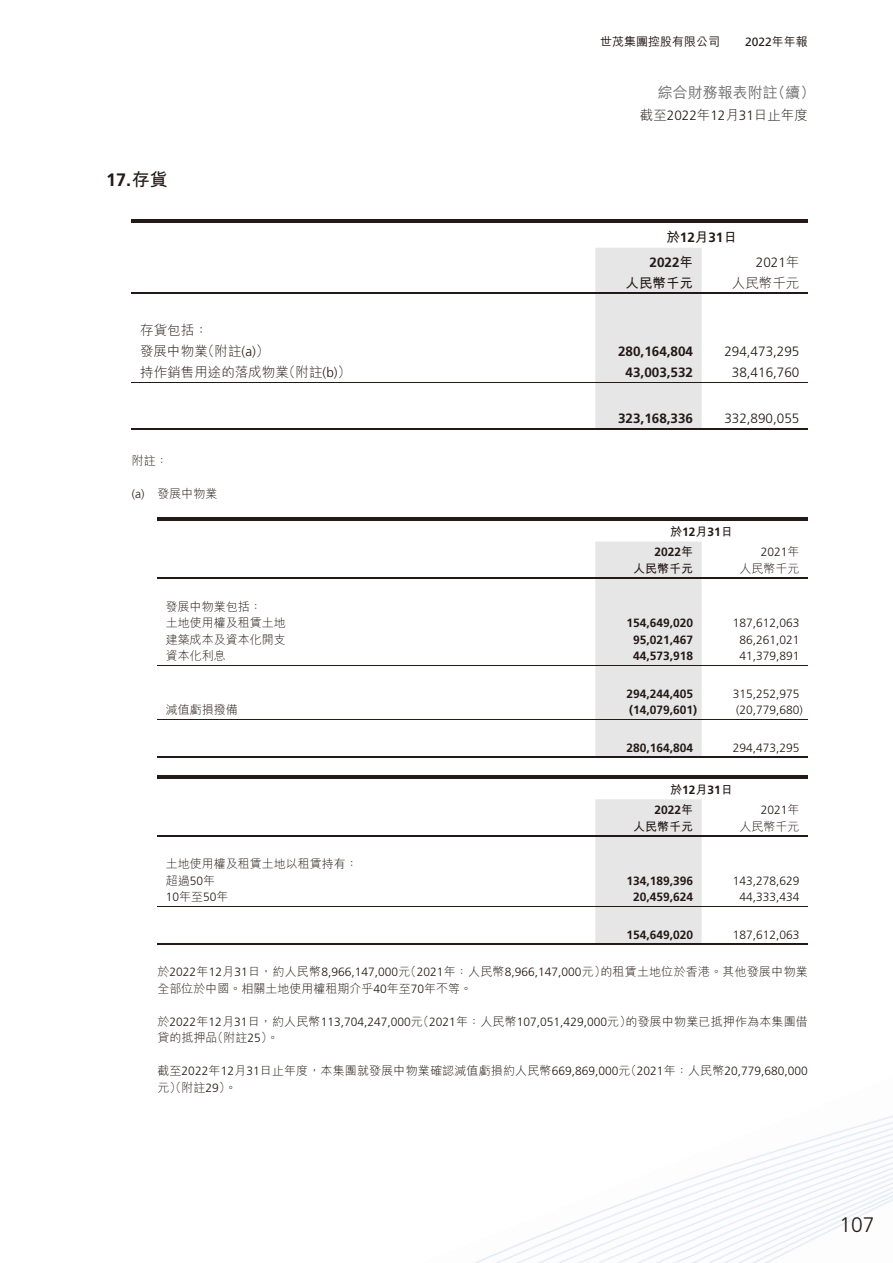
<style>
.page{position:relative;width:893px;height:1263px;background:#fff}
.page>*{position:absolute;margin:0;border:0;box-sizing:border-box;transform-origin:0 0}
.t1{font:300 21px "Frutiger LT Std";color:#231916}
.t2{font:700 18px "Frutiger LT Std";color:#231916}
.t3{font:15px "M Hei HK Medium E Ten B5 H";color:#717171}
.t4{font:13.5px/21px "M Hei HK Light E Ten B5 H";color:#231916}
.t5{font:700 13.5px/25.2px "Frutiger LT Std";color:#231916}
.t6{font:300 13.5px "Frutiger LT Std";color:#231916}
.t7{font:13.5px "M Hei HK Bold E Ten B5 H";color:#231916}
.t8{font:300 12px "Frutiger LT Std";color:#231916}
.t9{font:12px/16.5px "M Hei HK Light E Ten B5 H";color:#231916}
.t10{font:700 12px/20.7px "Frutiger LT Std";color:#231916}
.t11{font:12px "M Hei HK Medium E Ten B5 H";color:#231916}
.t12{font:12px "M Hei HK Bold E Ten B5 H";color:#231916}
.t13{font:12px "Frutiger LT Std";color:#231916}
.s1{font-family:"M Hei HK Medium E Ten B5 H"}
.s2{font-family:"M Hei HK Bold E Ten B5 H";font-weight:400}
.s3{font-family:"Frutiger LT Std";font-weight:300}
.s4{font-family:"M Hei HK Light E Ten B5 H";font-weight:400}
</style>
<div class="page">
<img style="left:484px;top:1115px;width:409px;height:148px">
<img style="left:602px;top:1161px;width:291px;height:102px">
<img style="left:770px;top:1228px;width:123px;height:35px">
<div style="left:595px;top:248px;width:107px;height:180px;background:#e6e6e7"></div>
<hr style="left:132px;top:219px;width:676px;height:3px;background:#231916">
<hr style="left:132px;top:293px;width:676px;height:1px;background:#231916">
<hr style="left:132px;top:382px;width:676px;height:1px;background:#231916">
<hr style="left:132px;top:428px;width:676px;height:1px;background:#231916">
<div style="left:595px;top:541px;width:107px;height:215px;background:#e6e6e7"></div>
<hr style="left:157px;top:518px;width:651px;height:3px;background:#231916">
<hr style="left:157px;top:577px;width:651px;height:2px;background:#231916">
<hr style="left:157px;top:665px;width:651px;height:1px;background:#231916">
<hr style="left:157px;top:719px;width:651px;height:1px;background:#231916">
<hr style="left:157px;top:756px;width:651px;height:1px;background:#231916">
<div style="left:595px;top:799px;width:107px;height:144px;background:#e6e6e7"></div>
<hr style="left:157px;top:775px;width:651px;height:3px;background:#231916">
<hr style="left:157px;top:835px;width:651px;height:2px;background:#231916">
<hr style="left:157px;top:906px;width:651px;height:1px;background:#231916">
<hr style="left:157px;top:943px;width:651px;height:2px;background:#231916">
<p class="t11" style="left:600px;top:36px;width:121px">世茂集團控股有限公司</p>
<p class="t13" style="left:745px;top:36px;width:64px">2022<span class="s1">年年報</span></p>
<h2 class="t2" style="left:106px;top:171px;width:63px">17. <span class="s2">存貨</span></h2>
<p class="t4" style="left:140px;top:321px;width:131px">存貨包括：<br>發展中物業（附註<span class="s3">(a)</span>）</p>
<p class="t3" style="left:658px;top:87px;width:159px">綜合財務報表附註（續）</p>
<p class="t4" style="left:640px;top:106px;width:170px">截至<span class="s3">2022</span>年<span class="s3">12</span>月<span class="s3">31</span>日止年度</p>
<p class="t5" style="left:650px;top:225px;width:89px;text-indent:17px"><span class="s2">於</span>12<span class="s2">月</span>31<span class="s2">日<br></span>2022<span class="s2">年</span></p>
<p class="t6" style="left:756px;top:256px;width:45px">2021<span class="s4">年</span></p>
<p class="t7" style="left:626px;top:278px;width:69px">人民幣千元</p>
<p class="t4" style="left:732px;top:274px;width:69px">人民幣千元</p>
<p class="t5" style="left:618px;top:339px;width:77px">280,164,804</p>
<p class="t6" style="left:724px;top:344px;width:77px">294,473,295</p>
<p class="t4" style="left:140px;top:363px;width:212px">持作銷售用途的落成物業（附註<span class="s3">(b)</span>）</p>
<p class="t5" style="left:626px;top:360px;width:69px">43,003,532</p>
<p class="t6" style="left:732px;top:365px;width:69px">38,416,760</p>
<p class="t5" style="left:618px;top:406px;width:77px">323,168,336</p>
<p class="t6" style="left:724px;top:412px;width:77px">332,890,055</p>
<p class="t9" style="left:132px;top:454px;width:37px">附註：</p>
<p class="t9" style="left:132px;top:487px;width:87px"><span class="s3">(a)</span> 發展中物業</p>
<p class="t10" style="left:654px;top:522px;width:80px;text-indent:16px"><span class="s2">於</span>12<span class="s2">月</span>31<span class="s2">日<br></span>2022<span class="s2">年</span></p>
<p class="t8" style="left:761px;top:546px;width:40px">2021<span class="s4">年</span></p>
<p class="t9" style="left:166px;top:599px;width:121px">發展中物業包括：<br>土地使用權及租賃土地</p>
<p class="t12" style="left:633px;top:564px;width:61px">人民幣千元</p>
<p class="t9" style="left:739px;top:562px;width:61px">人民幣千元</p>
<p class="t10" style="left:626px;top:613px;width:68px">154,649,020</p>
<p class="t8" style="left:733px;top:617px;width:68px">187,612,063</p>
<p class="t9" style="left:166px;top:632px;width:121px">建築成本及資本化開支</p>
<p class="t10" style="left:633px;top:630px;width:62px">95,021,467</p>
<p class="t8" style="left:739px;top:633px;width:62px">86,261,021</p>
<p class="t9" style="left:166px;top:649px;width:61px">資本化利息</p>
<p class="t10" style="left:633px;top:646px;width:62px">44,573,918</p>
<p class="t8" style="left:739px;top:650px;width:62px">41,379,891</p>
<p class="t10" style="left:626px;top:684px;width:68px">294,244,405</p>
<p class="t8" style="left:733px;top:687px;width:68px">315,252,975</p>
<p class="t9" style="left:166px;top:703px;width:73px">減值虧損撥備</p>
<p class="t10" style="left:629px;top:700px;width:70px">(14,079,601)</p>
<p class="t8" style="left:736px;top:704px;width:68px">(20,779,680)</p>
<p class="t10" style="left:626px;top:738px;width:68px">280,164,804</p>
<p class="t8" style="left:733px;top:741px;width:68px">294,473,295</p>
<p class="t10" style="left:654px;top:780px;width:80px;text-indent:16px"><span class="s2">於</span>12<span class="s2">月</span>31<span class="s2">日<br></span>2022<span class="s2">年</span></p>
<p class="t8" style="left:761px;top:804px;width:40px">2021<span class="s4">年</span></p>
<p class="t9" style="left:166px;top:857px;width:193px">土地使用權及租賃土地以租賃持有：超過<span class="s3">50</span>年</p>
<p class="t12" style="left:633px;top:822px;width:61px">人民幣千元</p>
<p class="t9" style="left:739px;top:820px;width:61px">人民幣千元</p>
<p class="t10" style="left:626px;top:871px;width:68px">134,189,396</p>
<p class="t8" style="left:733px;top:875px;width:68px">143,278,629</p>
<p class="t8" style="left:166px;top:891px;width:64px">10<span class="s4">年至</span>50<span class="s4">年</span></p>
<p class="t10" style="left:633px;top:887px;width:62px">20,459,624</p>
<p class="t8" style="left:739px;top:891px;width:62px">44,333,434</p>
<p class="t10" style="left:626px;top:925px;width:68px">154,649,020</p>
<p class="t8" style="left:733px;top:929px;width:68px">187,612,063</p>
<p class="t8" style="left:157px;top:966px;width:652px"><span class="s4">於</span>2022<span class="s4">年</span>12<span class="s4">月</span>31<span class="s4">日，約人民幣</span>8,966,147,000<span class="s4">元（</span>2021<span class="s4">年：人民幣</span>8,966,147,000<span class="s4">元）的租賃土地位於香港。其他發展中物業</span></p>
<p class="t9" style="left:157px;top:982px;width:316px">全部位於中國。相關土地使用權租期介乎<span class="s3">40</span>年至<span class="s3">70</span>年不等。</p>
<p class="t8" style="left:157px;top:1016px;width:652px"><span class="s4">於</span>2022<span class="s4">年</span>12<span class="s4">月</span>31<span class="s4">日，約人民幣</span>113,704,247,000<span class="s4">元（</span>2021<span class="s4">年：人民幣</span>107,051,429,000<span class="s4">元）的發展中物業已抵押作為本集團借</span></p>
<p class="t9" style="left:157px;top:1031px;width:123px">貸的抵押品（附註<span class="s3">25</span>）。</p>
<p class="t8" style="left:157px;top:1065px;width:652px"><span class="s4">截至</span>2022<span class="s4">年</span>12<span class="s4">月</span>31<span class="s4">日止年度，本集團就發展中物業確認減值虧損約人民幣</span>669,869,000<span class="s4">元（</span>2021<span class="s4">年：人民幣</span>20,779,680,000</p>
<p class="t9" style="left:157px;top:1081px;width:81px">元）（附註<span class="s3">29</span>）。</p>
<h1 class="t1" style="left:839px;top:1215px;width:37px">107</h1>
</div>
